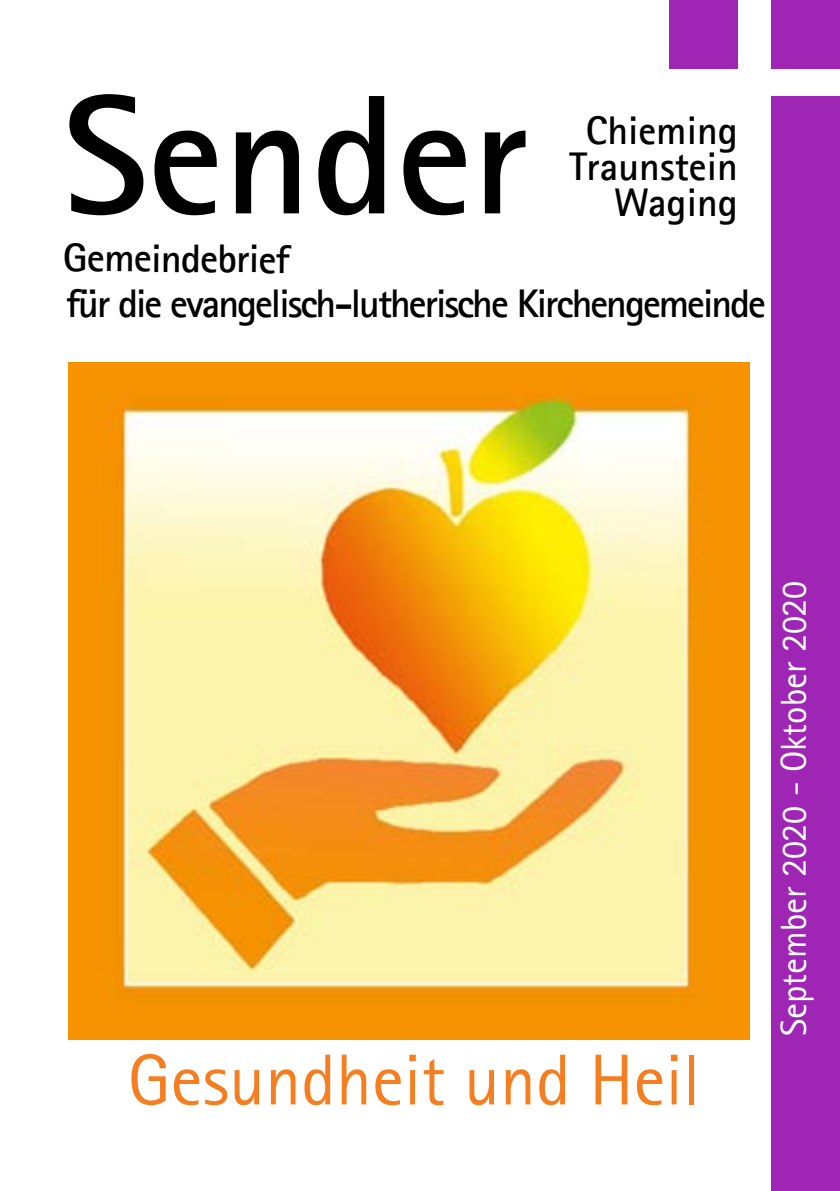
<style>
.page{position:relative;width:840px;height:1191px;background:#fff}
.page>*{position:absolute;margin:0;border:0;box-sizing:border-box;transform-origin:0 0}
.t1{font:700 170px "Agfa Rotis Sans Serif";color:#000}
.t2{font:72px "Agfa Rotis Sans Serif";color:#f57e20}
.t3{font:700 40px "Agfa Rotis Sans Serif";letter-spacing:-.05em;color:#000}
.t4{font:700 40px/36px "Agfa Rotis Sans Serif";color:#000;text-align:right}
.t5{font:36px "Agfa Rotis Sans Serif";color:#fff}
</style>
<div class="page">
<div style="left:669px;top:0;width:68px;height:69px;background:#9f26b5"></div>
<div style="left:771px;top:96px;width:68px;height:1095px;background:#9f26b5"></div>
<div style="left:771px;top:0;width:68px;height:69px;background:#9f26b5"></div>
<img style="left:68px;top:362px;width:680px;height:677px">
<h1 class="t1" style="left:63px;top:48px;width:467px">Sender</h1>
<p class="t3" style="left:64px;top:231px;width:228px;rotate:1deg">Gemeindebrief</p>
<p class="t4" style="left:569px;top:111px;width:170px">Chieming<br>Traunstein<br>Waging</p>
<p class="t3" style="left:66px;top:278px;width:700px">für die evangelisch-lutherische Kirchengemeinde</p>
<h2 class="t2" style="left:128px;top:1037px;width:573px">Gesundheit und Heil</h2>
<p class="t5" style="left:772px;top:1036px;width:457px;rotate:-90deg">September 2020 - Oktober 2020</p>
</div>
